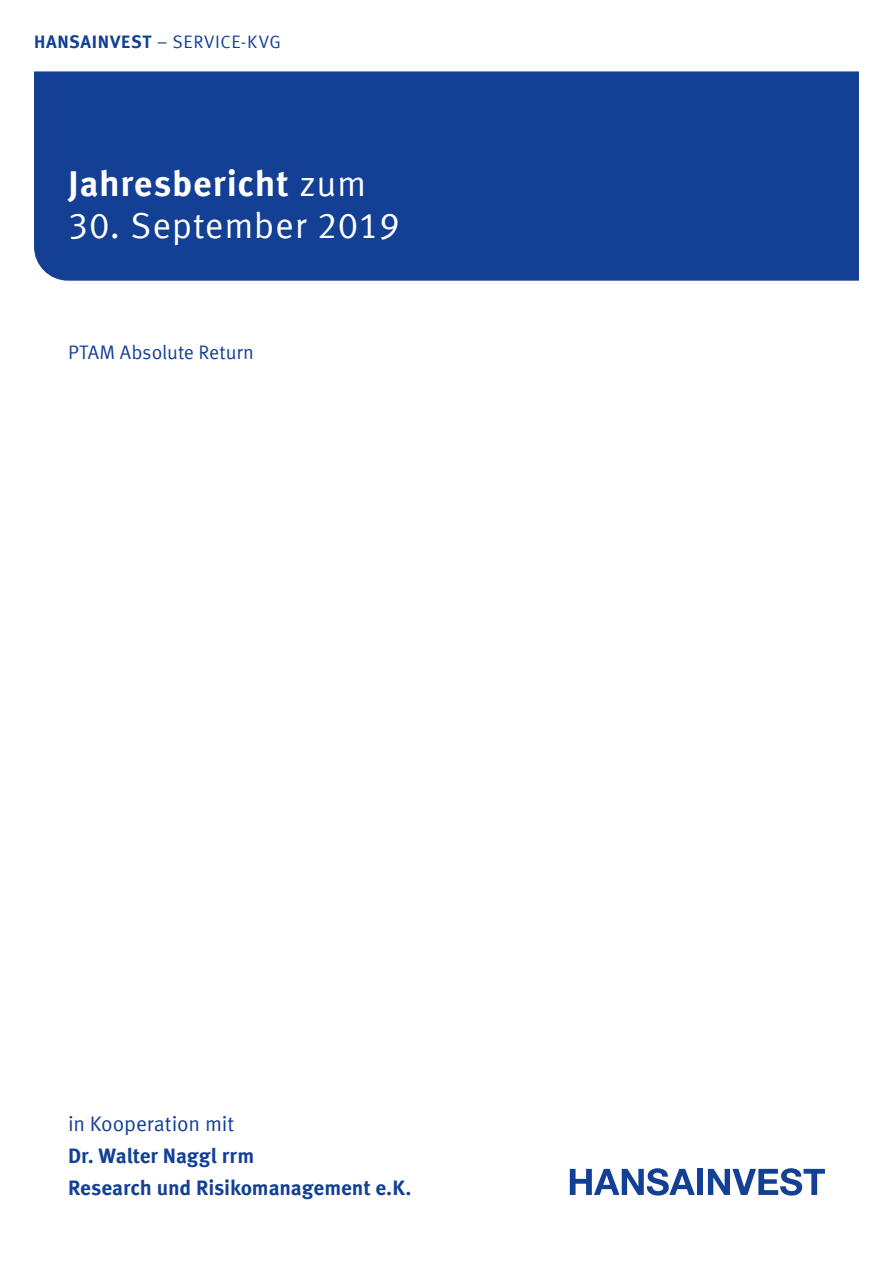
<style>
.page{position:relative;width:893px;height:1263px;background:#fff}
.page>*{position:absolute;margin:0;border:0;box-sizing:border-box;transform-origin:0 0}
.t1{font:700 36px "Meta Offc Pro";letter-spacing:.02em;color:#fff}
.t2{font:36px "Meta Offc Pro Norm";letter-spacing:.015em;color:#fff}
.t3{font:700 21px/32px "Meta Offc Pro";letter-spacing:-.005em;color:#134094}
.t4{font:21px "Meta Offc Pro Norm";letter-spacing:-.005em;color:#134094}
.t5{font:19.5px "Meta Offc Pro Norm";color:#134094}
.t6{font:18px "Meta Offc Pro Norm";letter-spacing:.03em;color:#134094}
.s1{font-family:"Meta Offc Pro";font-weight:700}
.s2{font-family:"Meta Offc Pro Norm";font-weight:400}
</style>
<div class="page">
<div style="left:34px;top:71px;width:825px;height:210px;background:#134094"></div>
<svg style="left:570px;top:1168px;width:125px;height:27px"></svg>
<div style="left:697px;top:1169px;width:6px;height:26px;background:#134094"></div>
<svg style="left:708px;top:1168px;width:117px;height:27px"></svg>
<p class="t6" style="left:34px;top:28px;width:248px"><span class="s1">HANSAINVEST</span> – SERVICE-KVG</p>
<h1 class="t1" style="left:68px;top:155px;width:300px">Jahresbericht <span class="s2">zum</span></h1>
<h1 class="t2" style="left:68px;top:198px;width:333px">30. September 2019</h1>
<p class="t5" style="left:68px;top:338px;width:188px">PTAM Absolute Return</p>
<p class="t4" style="left:68px;top:1108px;width:168px">in Kooperation mit</p>
<p class="t3" style="left:68px;top:1138px;width:345px">Dr. Walter Naggl rrm<br>Research und Risikomanagement e.K.</p>
</div>
